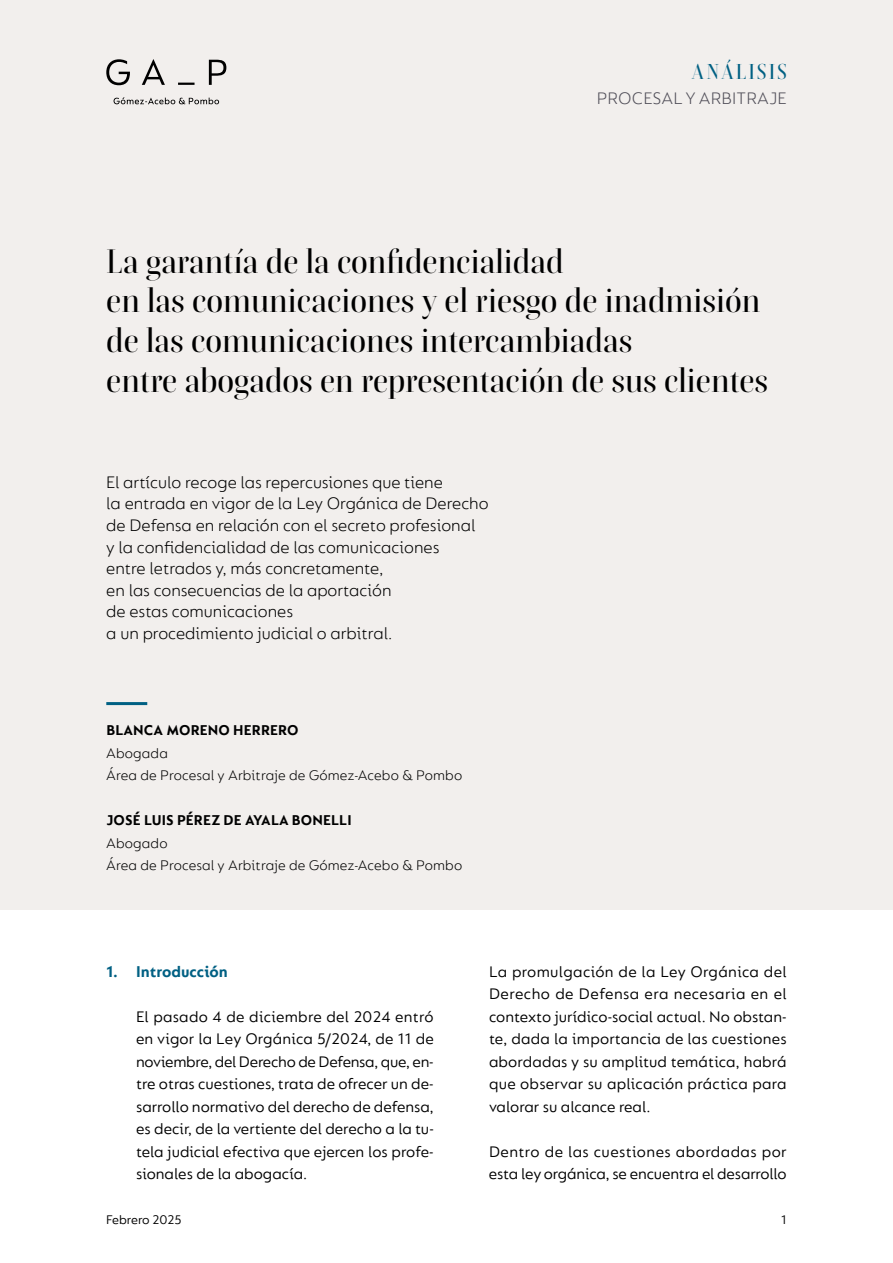
<style>
.page{position:relative;width:893px;height:1263px;background:#fff}
.page>*{position:absolute;margin:0;border:0;box-sizing:border-box;transform-origin:0 0}
.t1{font:500 33px/39.6px "Boska";color:#000}
.t2{font:500 21px "Boska";letter-spacing:.1em;color:#006083}
.t3{font:300 18px/21.6px "FS Lucas";color:#000}
.t4{font:300 18px "FS Lucas";letter-spacing:.01em;color:#504e58}
.t5{font:16.5px/22.5px "FS Lucas";color:#000;text-align:justify}
.t6{font:700 16.5px "FS Lucas";color:#006083}
.t7{font:300 15px/22.5px "FS Lucas";letter-spacing:.01em;color:#000}
.t8{font:700 15px "FS Lucas";letter-spacing:.01em;color:#000}
.t9{font:13.5px "FS Lucas";color:#000}
</style>
<div class="page">
<div style="left:0;top:0;width:893px;height:909px;background:#f2efed"></div>
<hr style="left:106px;top:702px;width:41px;height:3px;background:#006083">
<svg style="left:106px;top:59px;width:120px;height:45px"></svg>
<p class="t2" style="left:692px;top:59px;width:97px">ANÁLISIS</p>
<p class="t4" style="left:597px;top:88px;width:191px">PROCESAL Y ARBITRAJE</p>
<h1 class="t1" style="left:106px;top:241px;width:663px">La garantía de la confidencialidad<br>en las comunicaciones y el riesgo de inadmisión de las comunicaciones intercambiadas<br>entre abogados en representación de sus clientes</h1>
<p class="t3" style="left:106px;top:471px;width:384px">El artículo recoge las repercusiones que tiene<br>la entrada en vigor de la Ley Orgánica de Derecho de Defensa en relación con el secreto profesional<br>y la confidencialidad de las comunicaciones<br>entre letrados y, más concretamente,<br>en las consecuencias de la aportación<br>de estas comunicaciones<br>a un procedimiento judicial o arbitral.</p>
<p class="t8" style="left:106px;top:722px;width:194px">BLANCA MORENO HERRERO</p>
<p class="t7" style="left:106px;top:741px;width:357px">Abogada<br>Área de Procesal y Arbitraje de Gómez-Acebo &amp; Pombo</p>
<p class="t8" style="left:106px;top:811px;width:247px">JOSÉ LUIS PÉREZ DE AYALA BONELLI</p>
<p class="t7" style="left:106px;top:831px;width:357px">Abogado<br>Área de Procesal y Arbitraje de Gómez-Acebo &amp; Pombo</p>
<p class="t6" style="left:106px;top:962px;width:123px">1. Introducción</p>
<p class="t5" style="left:136px;top:1005px;width:299px">El pasado 4 de diciembre del 2024 entró en vigor la Ley Orgánica 5/2024, de 11 de noviembre,del Derecho de Defensa,que, en&shy;tre otras cuestiones, trata de ofrecer un de&shy;sarrollo normativo del derecho de defensa, es decir, de la vertiente del derecho a la tu&shy;tela judicial efectiva que ejercen los profe&shy;sionales de la abogacía.</p>
<p class="t5" style="left:489px;top:960px;width:299px">La promulgación de la Ley Orgánica del Derecho de Defensa era necesaria en el contexto jurídico-social actual. No obstan&shy;te, dada la importancia de las cuestiones abordadas y su amplitud temática, habrá que observar su aplicación práctica para valorar su alcance real.</p>
<p class="t5" style="left:489px;top:1140px;width:299px">Dentro de las cuestiones abordadas por esta ley orgánica, se encuentra el desarrollo</p>
<p class="t9" style="left:106px;top:1212px;width:77px">Febrero 2025</p>
<p class="t9" style="left:781px;top:1212px;width:7px">1</p>
</div>
